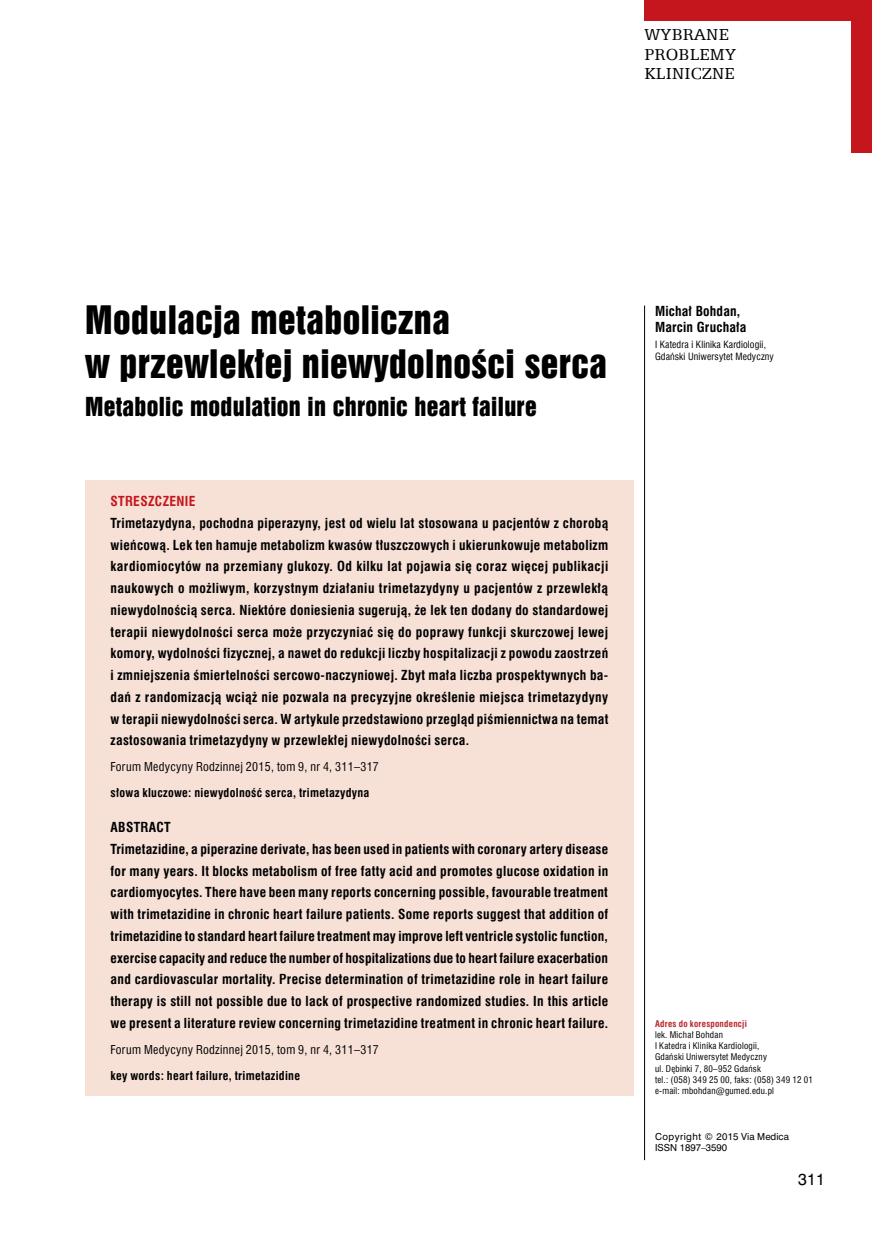
<style>
.page{position:relative;width:872px;height:1234px;background:#fff}
.page>*{position:absolute;margin:0;border:0;box-sizing:border-box;transform-origin:0 0}
.t1{font:36px/44px "Swis 921 EU";letter-spacing:.01em;color:#000}
.t2{font:24px "Swis 921 EU";letter-spacing:.01em;color:#000}
.t3{font:18px/19.5px "Egyptian 505 EU";letter-spacing:.015em;color:#000}
.t4{font:15px "Swis 721 PL";color:#000}
.t5{font:700 13.5px/21.8px "Swis 721 Cn EU";letter-spacing:.025em;color:#000}
.t6{font:700 13.5px "Swis 721 Cn EU";letter-spacing:.025em;color:#c4161c}
.t7{font:12px "Swis 721 Cn EU";letter-spacing:.025em;color:#000}
.t8{font:700 12px "Swis 721 Cn EU";letter-spacing:.025em;color:#000}
.t9{font:9.75px/11.9px "Swis 721 Cn EU";letter-spacing:.01em;color:#000}
.t10{font:9px/11.1px "Swis 721 Cn EU";letter-spacing:.025em;color:#000}
.t11{font:9px/10.8px "Swis 721 PL";color:#000}
.t12{font:700 9px "Swis 721 Cn EU";letter-spacing:.025em;color:#b8292f}
</style>
<div class="page">
<hr style="left:644px;top:305px;width:1px;height:854px;background:#000">
<div style="left:644px;top:0;width:228px;height:21px;background:#c4161c"></div>
<div style="left:850px;top:0;width:22px;height:153px;background:#c4161c"></div>
<div style="left:85px;top:480px;width:549px;height:615px;background:#f7e1d7"></div>
<h3 class="t3" style="left:644px;top:24px;width:93px">WYBRANE<br>PROBLEMY<br>KLINICZNE</h3>
<h1 class="t1" style="left:85px;top:298px;width:523px">Modulacja metaboliczna<br>w przewlekłej niewydolności serca</h1>
<h2 class="t2" style="left:85px;top:391px;width:453px">Metabolic modulation in chronic heart failure</h2>
<p class="t6" style="left:111px;top:493px;width:86px">STRESZCZENIE</p>
<p class="t5" style="left:111px;top:512px;width:499px;text-align:justify">Trimetazydyna, pochodna piperazyny, jest od wielu lat stosowana u pacjentów z chorobą wieńcową. Lek ten hamuje metabolizm kwasów tłuszczowych i ukierunkowuje metabolizm kardiomiocytów na przemiany glukozy. Od kilku lat pojawia się coraz więcej publikacji naukowych o możliwym, korzystnym działaniu trimetazydyny u pacjentów z przewlekłą niewydolnością serca. Niektóre doniesienia sugerują, że lek ten dodany do standardowej terapii niewydolności serca może przyczyniać się do poprawy funkcji skurczowej lewej komory, wydolności fizycznej, a nawet do redukcji liczby hospitalizacji z powodu zaostrzeń i zmniejszenia śmiertelności sercowo-naczyniowej. Zbyt mała liczba prospektywnych ba&shy;dań z randomizacją wciąż nie pozwala na precyzyjne określenie miejsca trimetazydyny w terapii niewydolności serca. W artykule przedstawiono przegląd piśmiennictwa na temat zastosowania trimetazydyny w przewlekłej niewydolności serca.</p>
<p class="t7" style="left:111px;top:759px;width:270px">Forum Medycyny Rodzinnej 2015, tom 9, nr 4, 311–317</p>
<p class="t8" style="left:111px;top:785px;width:260px">słowa kluczowe: niewydolność serca, trimetazydyna</p>
<p class="t5" style="left:111px;top:816px;width:499px">ABSTRACT<br>Trimetazidine, a piperazine derivate, has been used in patients with coronary artery disease for many years. It blocks metabolism of free fatty acid and promotes glucose oxidation in cardiomyocytes. There have been many reports concerning possible, favourable treatment with trimetazidine in chronic heart failure patients. Some reports suggest that addition of trimetazidine to standard heart failure treatment may improve left ventricle systolic function, exercise capacity and reduce the number of hospitalizations due to heart failure exacerbation and cardiovascular mortality. Precise determination of trimetazidine role in heart failure therapy is still not possible due to lack of prospective randomized studies. In this article we present a literature review concerning trimetazidine treatment in chronic heart failure.</p>
<p class="t7" style="left:111px;top:1041px;width:270px">Forum Medycyny Rodzinnej 2015, tom 9, nr 4, 311–317</p>
<p class="t8" style="left:111px;top:1068px;width:191px">key words: heart failure, trimetazidine</p>
<p class="t5" style="left:655px;top:303px;width:93px;line-height:16.5px">Michał Bohdan,<br>Marcin Gruchała</p>
<p class="t9" style="left:655px;top:339px;width:120px">I Katedra i Klinika Kardiologii,<br>Gdański Uniwersytet Medyczny</p>
<p class="t12" style="left:655px;top:1018px;width:93px">Adres do korespondencji</p>
<p class="t10" style="left:655px;top:1029px;width:160px">lek. Michał Bohdan<br>I Katedra i Klinika Kardiologii,<br>Gdański Uniwersytet Medyczny<br>ul. Dębinki 7, 80–952 Gdańsk<br>tel.: (058) 349 25 00, faks: (058) 349 12 01 e-mail: mbohdan@gumed.edu.pl</p>
<p class="t11" style="left:655px;top:1130px;width:135px">Copyright © 2015 Via Medica<br>ISSN 1897–3590</p>
<p class="t4" style="left:798px;top:1169px;width:29px">311</p>
</div>
